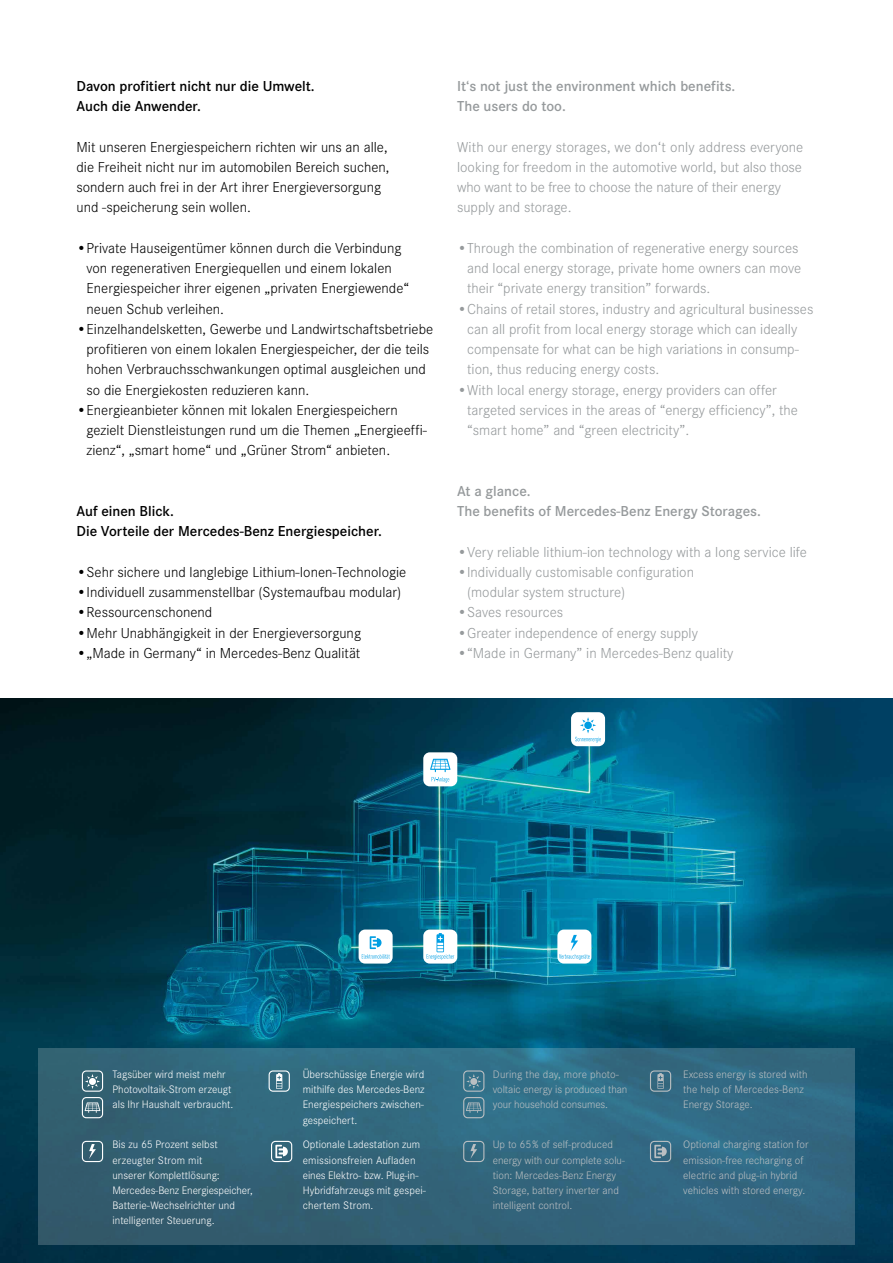
<style>
.page{position:relative;width:893px;height:1263px;background:#fff}
.page>*{position:absolute;margin:0;border:0;box-sizing:border-box;transform-origin:0 0}
.t1{font:300 15px/20.2px "Daimler CS";color:#000}
.t2{font:300 15px/20.2px "Daimler CS";color:#969a9c}
.t3{font:600 15px/20.2px "Daimler CS";color:#000}
.t4{font:600 15px/20.2px "Daimler CS";color:#969a9c}
.t5{font:300 11.25px/15.1px "Daimler CS";color:#fff}
.t6{font:300 11.25px/15.1px "Daimler CS";color:#babfc2}
</style>
<div class="page">
<img style="left:0;top:698px;width:893px;height:565px">
<div style="left:359px;top:929px;width:34px;height:34px;background:#fff;border-radius:6px"></div>
<svg style="left:362px;top:936px;width:28px;height:23px"></svg>
<div style="left:423px;top:929px;width:34px;height:34px;background:#fff;border-radius:6px"></div>
<svg style="left:427px;top:933px;width:27px;height:27px"></svg>
<div style="left:557px;top:929px;width:34px;height:34px;background:#fff;border-radius:6px"></div>
<svg style="left:559px;top:935px;width:31px;height:25px"></svg>
<div style="left:571px;top:712px;width:34px;height:34px;background:#fff;border-radius:6px"></div>
<svg style="left:575px;top:717px;width:26px;height:25px"></svg>
<div style="left:423px;top:752px;width:34px;height:34px;background:#fff;border-radius:6px"></div>
<svg style="left:430px;top:759px;width:20px;height:24px"></svg>
<svg style="left:38px;top:1048px;width:817px;height:197px;background:#32657c"></svg>
<div style="left:271px;top:1141px;width:21px;height:21px;border:1px solid #fff;border-radius:4px"></div>
<svg style="left:275px;top:1145px;width:13px;height:13px"></svg>
<div style="left:650px;top:1141px;width:21px;height:21px;border:1px solid #babfc2;border-radius:4px"></div>
<svg style="left:654px;top:1145px;width:13px;height:13px"></svg>
<div style="left:82px;top:1070px;width:21px;height:22px;border:1px solid #fff;border-radius:4px"></div>
<svg style="left:85px;top:1074px;width:15px;height:15px"></svg>
<div style="left:463px;top:1070px;width:21px;height:22px;border:1px solid #babfc2;border-radius:4px"></div>
<svg style="left:466px;top:1074px;width:15px;height:15px"></svg>
<div style="left:82px;top:1097px;width:21px;height:21px;border:1px solid #fff;border-radius:4px"></div>
<svg style="left:85px;top:1102px;width:15px;height:11px"></svg>
<div style="left:463px;top:1097px;width:21px;height:21px;border:1px solid #babfc2;border-radius:4px"></div>
<svg style="left:466px;top:1102px;width:16px;height:11px"></svg>
<div style="left:82px;top:1141px;width:21px;height:21px;border:1px solid #fff;border-radius:4px"></div>
<svg style="left:89px;top:1144px;width:7px;height:15px"></svg>
<div style="left:463px;top:1141px;width:21px;height:21px;border:1px solid #babfc2;border-radius:4px"></div>
<svg style="left:470px;top:1144px;width:7px;height:15px"></svg>
<div style="left:269px;top:1070px;width:21px;height:22px;border:1px solid #fff;border-radius:4px"></div>
<svg style="left:276px;top:1073px;width:6px;height:16px"></svg>
<div style="left:650px;top:1070px;width:21px;height:22px;border:1px solid #babfc2;border-radius:4px"></div>
<svg style="left:657px;top:1073px;width:7px;height:16px"></svg>
<p class="t3" style="left:77px;top:75px;width:240px">Davon profitiert nicht nur die Umwelt.<br>Auch die Anwender.</p>
<p class="t1" style="left:77px;top:136px;width:314px">Mit unseren Energiespeichern richten wir uns an alle, die Freiheit nicht nur im automobilen Bereich suchen, sondern auch frei in der Art ihrer Energieversorgung und -speicherung sein wollen.</p>
<p class="t1" style="left:87px;top:237px;width:324px;text-indent:-10px">•Private Hauseigentümer können durch die Verbindung von regenerativen Energiequellen und einem lokalen Energiespeicher ihrer eigenen „privaten Energiewende“ neuen Schub verleihen.</p>
<p class="t1" style="left:87px;top:318px;width:348px;text-indent:-10px">•Einzelhandelsketten, Gewerbe und Landwirtschaftsbetriebe profitieren von einem lokalen Energiespeicher, der die teils hohen Verbrauchsschwankungen optimal ausgleichen und so die Energiekosten reduzieren kann.</p>
<p class="t1" style="left:87px;top:399px;width:342px;text-indent:-10px">•Energieanbieter können mit lokalen Energiespeichern gezielt Dienstleistungen rund um die Themen „Energieeffi&shy;zienz“, „smart home“ und „Grüner Strom“ anbieten.</p>
<p class="t3" style="left:77px;top:500px;width:307px">Auf einen Blick.<br>Die Vorteile der Mercedes-Benz Energiespeicher.</p>
<p class="t1" style="left:77px;top:561px;width:331px">•Sehr sichere und langlebige Lithium-Ionen-Technologie</p>
<p class="t1" style="left:77px;top:581px;width:326px">•Individuell zusammenstellbar (Systemaufbau modular)</p>
<p class="t1" style="left:77px;top:601px;width:137px">•Ressourcenschonend</p>
<p class="t1" style="left:77px;top:622px;width:286px">•Mehr Unabhängigkeit in der Energieversorgung</p>
<p class="t1" style="left:77px;top:642px;width:285px">•„Made in Germany“ in Mercedes-Benz Qualität</p>
<p class="t4" style="left:457px;top:75px;width:280px">It‘s not just the environment which benefits.<br>The users do too.</p>
<p class="t2" style="left:457px;top:136px;width:348px">With our energy storages, we don‘t only address everyone looking for freedom in the automotive world, but also those who want to be free to choose the nature of their energy supply and storage.</p>
<p class="t2" style="left:467px;top:237px;width:335px;text-indent:-10px">•Through the combination of regenerative energy sources and local energy storage, private home owners can move their “private energy transition” forwards.</p>
<p class="t2" style="left:467px;top:298px;width:348px;text-indent:-10px">•Chains of retail stores, industry and agricultural businesses can all profit from local energy storage which can ideally compensate for what can be high variations in consump&shy;tion, thus reducing energy costs.</p>
<p class="t2" style="left:467px;top:379px;width:332px;text-indent:-10px">•With local energy storage, energy providers can offer targeted services in the areas of “energy efficiency”, the “smart home” and “green electricity”.</p>
<p class="t4" style="left:457px;top:480px;width:305px">At a glance.<br>The benefits of Mercedes-Benz Energy Storages.</p>
<p class="t2" style="left:457px;top:541px;width:351px">•Very reliable lithium-ion technology with a long service life</p>
<p class="t2" style="left:467px;top:561px;width:228px;text-indent:-10px">•Individually customisable configuration (modular system structure)</p>
<p class="t2" style="left:457px;top:601px;width:108px">•Saves resources</p>
<p class="t2" style="left:457px;top:622px;width:242px">•Greater independence of energy supply</p>
<p class="t2" style="left:457px;top:642px;width:278px">•“Made in Germany” in Mercedes-Benz quality</p>
<p class="t5" style="left:303px;top:1066px;width:123px;text-align:justify">Überschüssige Energie wird mithilfe des Mercedes-Benz Energiespeichers zwischen&shy;gespeichert.</p>
<p class="t6" style="left:683px;top:1066px;width:126px">Excess energy is stored with the help of Mercedes-Benz<br>Energy Storage.</p>
<p class="t5" style="left:303px;top:1136px;width:125px">Optionale Ladestation zum emissionsfreien Aufladen eines Elektro- bzw. Plug-in-<br>Hybridfahrzeugs mit gespei&shy;chertem Strom.</p>
<p class="t6" style="left:683px;top:1136px;width:127px">Optional charging station for emission-free recharging of electric and plug-in hybrid vehicles with stored energy.</p>
<p class="t5" style="left:112px;top:1066px;width:122px">Tagsüber wird meist mehr<br>Photovoltaik-Strom erzeugt als Ihr Haushalt verbraucht.</p>
<p class="t6" style="left:493px;top:1066px;width:136px">During the day, more photo&shy;voltaic energy is produced than your household consumes.</p>
<p class="t5" style="left:112px;top:1136px;width:142px">Bis zu 65 Prozent selbst erzeugter Strom mit<br>unserer Komplettlösung:<br>Mercedes-Benz Energiespeicher,<br>Batterie-Wechselrichter und intelligenter Steuerung.</p>
<p class="t6" style="left:493px;top:1136px;width:134px">Up to 65 % of self-produced energy with our complete solu&shy;tion: Mercedes-Benz Energy<br>Storage, battery inverter and intelligent control.</p>
</div>
